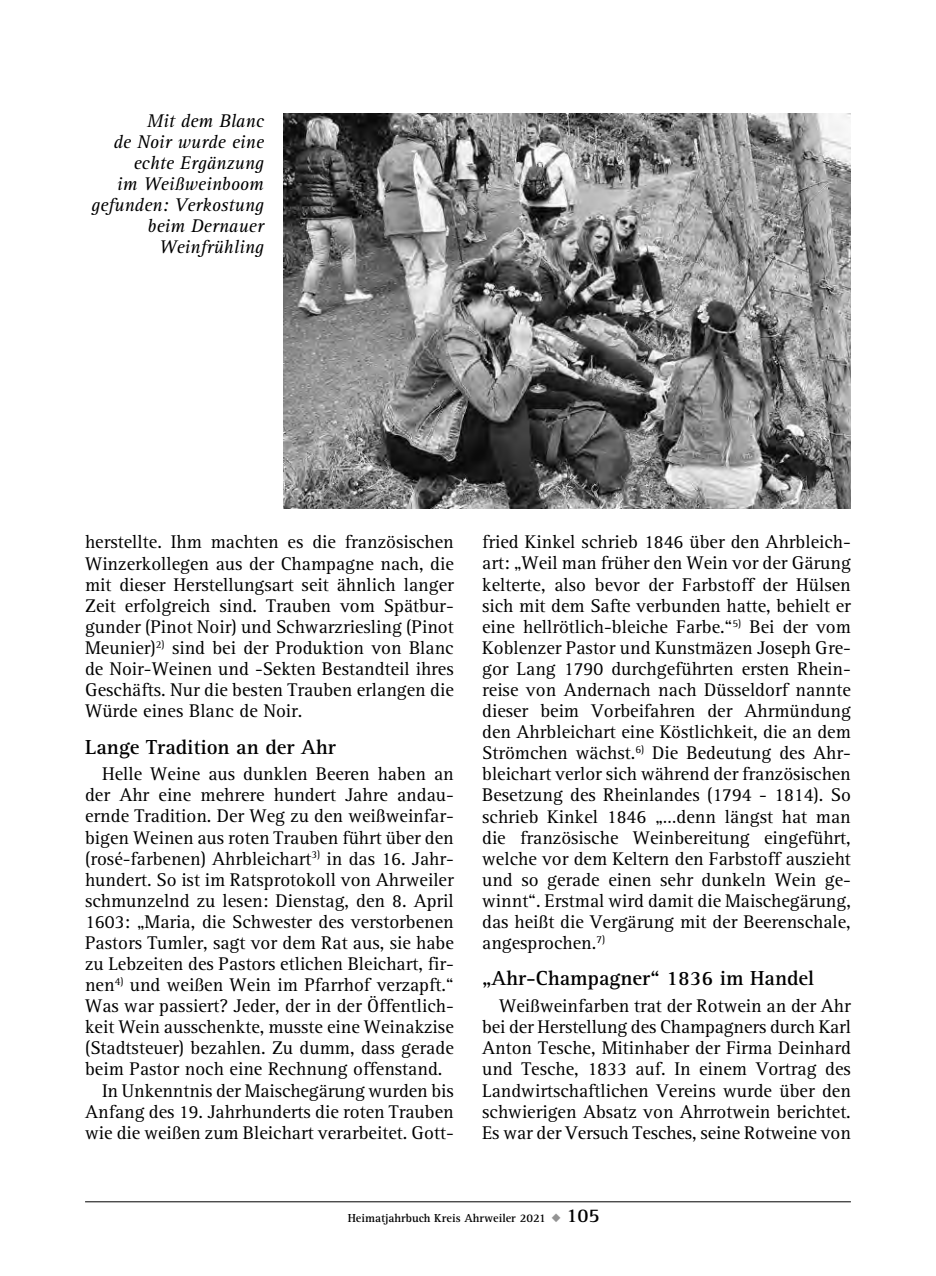
<style>
.page{position:relative;width:936px;height:1276px;background:#fff}
.page>*{position:absolute;margin:0;border:0;box-sizing:border-box;transform-origin:0 0}
.t1{font:700 21px "AT Rotis Serif";color:#000}
.t2{font:19px/21px "AT Rotis Serif";color:#000;text-align:justify}
.t3{font:italic 19px/21px "AT Rotis Serif";color:#000;text-align:right}
.t4{font:700 12px "AT Rotis Serif";color:#000}
.s1{color:#939393}
.s2{font-size:20px}
</style>
<div class="page">
<hr style="left:85px;top:1201px;width:765px;height:1px;background:#000">
<img style="left:283px;top:113px;width:567px;height:396px">
<p class="t3" style="left:91px;top:111px;width:174px">Mit dem Blanc<br>de Noir wurde eine echte Ergänzung<br>im Weißweinboom gefunden: Verkostung beim Dernauer<br>Weinfrühling</p>
<p class="t2" style="left:85px;top:532px;width:370px">herstellte. Ihm machten es die französischen Winzerkollegen aus der Champagne nach, die mit dieser Herstellungsart seit ähnlich langer Zeit erfolgreich sind. Trauben vom Spätbur&shy;gunder (Pinot Noir) und Schwarzriesling (Pinot Meunier)<sup>2)</sup> sind bei der Produktion von Blanc de Noir-Weinen und -Sekten Bestandteil ihres Geschäfts. Nur die besten Trauben erlangen die Würde eines Blanc de Noir.</p>
<p class="t1" style="left:85px;top:734px;width:252px">Lange Tradition an der Ahr</p>
<p class="t2" style="left:102px;top:764px;width:353px">Helle Weine aus dunklen Beeren haben an</p>
<p class="t2" style="left:85px;top:785px;width:370px">der Ahr eine mehrere hundert Jahre andau-</p>
<p class="t2" style="left:85px;top:806px;width:370px">ernde Tradition. Der Weg zu den weißweinfar-</p>
<p class="t2" style="left:85px;top:827px;width:370px">bigen Weinen aus roten Trauben führt über den</p>
<p class="t2" style="left:85px;top:848px;width:370px">(rosé-farbenen) Ahrbleichart<sup>3)</sup> in das 16. Jahr-</p>
<p class="t2" style="left:85px;top:869px;width:370px">hundert. So ist im Ratsprotokoll von Ahrweiler</p>
<p class="t2" style="left:85px;top:890px;width:370px">schmunzelnd zu lesen: Dienstag, den 8. April</p>
<p class="t2" style="left:85px;top:911px;width:370px">1603: „Maria, die Schwester des verstorbenen</p>
<p class="t2" style="left:85px;top:932px;width:370px">Pastors Tumler, sagt vor dem Rat aus, sie habe</p>
<p class="t2" style="left:85px;top:953px;width:370px">zu Lebzeiten des Pastors etlichen Bleichart, fir-</p>
<p class="t2" style="left:85px;top:975px;width:370px">nen<sup>4)</sup> und weißen Wein im Pfarrhof verzapft.“</p>
<p class="t2" style="left:85px;top:996px;width:370px">Was war passiert? Jeder, der in der Öffentlich-</p>
<p class="t2" style="left:85px;top:1017px;width:370px">keit Wein ausschenkte, musste eine Weinakzise</p>
<p class="t2" style="left:85px;top:1038px;width:370px">(Stadtsteuer) bezahlen. Zu dumm, dass gerade</p>
<p class="t2" style="left:85px;top:1059px;width:359px">beim Pastor noch eine Rechnung offenstand.</p>
<p class="t2" style="left:102px;top:1080px;width:353px">In Unkenntnis der Maischegärung wurden bis</p>
<p class="t2" style="left:85px;top:1101px;width:370px">Anfang des 19. Jahrhunderts die roten Trauben</p>
<p class="t2" style="left:85px;top:1122px;width:370px">wie die weißen zum Bleichart verarbeitet. Gott-</p>
<p class="t2" style="left:482px;top:532px;width:370px">fried Kinkel schrieb 1846 über den Ahrbleich&shy;art: „Weil man früher den Wein vor der Gärung kelterte, also bevor der Farbstoff der Hülsen sich mit dem Safte verbunden hatte, behielt er eine hellrötlich-bleiche Farbe.“<sup>5)</sup> Bei der vom Koblenzer Pastor und Kunstmäzen Joseph Gre&shy;gor Lang 1790 durchgeführten ersten Rhein&shy;reise von Andernach nach Düsseldorf nannte dieser beim Vorbeifahren der Ahrmündung den Ahrbleichart eine Köstlichkeit, die an dem Strömchen wächst.<sup>6)</sup> Die Bedeutung des Ahr&shy;bleichart verlor sich während der französischen Besetzung des Rheinlandes (1794 - 1814). So schrieb Kinkel 1846 „…denn längst hat man die französische Weinbereitung eingeführt, welche vor dem Keltern den Farbstoff auszieht und so gerade einen sehr dunkeln Wein ge&shy;winnt“. Erstmal wird damit die Maischegärung, das heißt die Vergärung mit der Beerenschale, angesprochen.<sup>7)</sup></p>
<p class="t1" style="left:482px;top:966px;width:333px">„Ahr-Champagner“ 1836 im Handel</p>
<p class="t2" style="left:482px;top:996px;width:370px;text-indent:17px">Weißweinfarben trat der Rotwein an der Ahr bei der Herstellung des Champagners durch Karl Anton Tesche, Mitinhaber der Firma Deinhard und Tesche, 1833 auf. In einem Vortrag des Landwirtschaftlichen Vereins wurde über den schwierigen Absatz von Ahrrotwein berichtet.<br>Es war der Versuch Tesches, seine Rotweine von</p>
<p class="t4" style="left:348px;top:1210px;width:253px">Heimatjahrbuch Kreis Ahrweiler 2021 <span class="s1">◆</span> <span class="s2">105</span></p>
</div>
